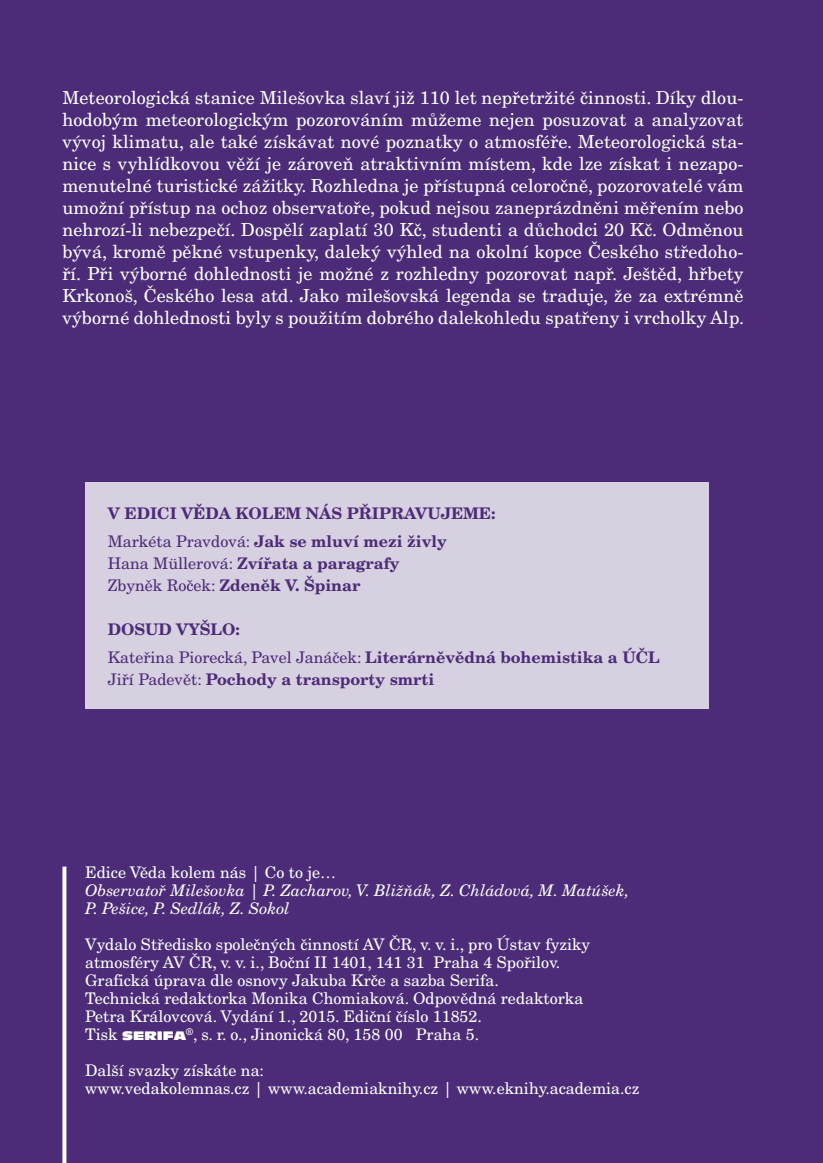
<style>
.page{position:relative;width:823px;height:1163px;background:#fff}
.page>*{position:absolute;margin:0;border:0;box-sizing:border-box;transform-origin:0 0}
.t1{font:18px/22px "New Century Schlbk CE";letter-spacing:.005em;color:#fff;text-align:justify}
.t2{font:16px/18px "New Century Schlbk CE";color:#fff}
.t3{font:700 16px/27.6px "New Century Schlbk CE";color:#4c2b78}
.t4{font:italic 16px/18px "New Century Schlbk CE";color:#fff}
.s1{font-weight:400}
.s2{font-style:normal}
.s3{font-family:"Antique Olive CE Nord";font-size:12px}
</style>
<div class="page">
<img style="left:822px;top:266px;width:1px;height:895px">
<div style="left:0;top:0;width:822px;height:1162px;background:#4c2b78"></div>
<svg style="left:62px;top:866px;width:4px;height:296px"></svg>
<div style="left:85px;top:482px;width:623px;height:227px;background:#d7d0e1"></div>
<p class="t1" style="left:62px;top:86px;width:682px">Meteorologická stanice Milešovka slaví již 110 let nepřetržité činnosti. Díky dlou&shy;hodobým meteorologickým pozorováním můžeme nejen posuzovat a analyzovat vývoj klimatu, ale také získávat nové poznatky o atmosféře. Meteorologická sta&shy;nice s vyhlídkovou věží je zároveň atraktivním místem, kde lze získat i nezapo&shy;menutelné turistické zážitky. Rozhledna je přístupná celoročně, pozorovatelé vám umožní přístup na ochoz observatoře, pokud nejsou zaneprázdněni měřením nebo nehrozí-li nebezpečí. Dospělí zaplatí 30 Kč, studenti a důchodci 20 Kč. Odměnou bývá, kromě pěkné vstupenky, daleký výhled na okolní kopce Českého středoho&shy;ří. Při výborné dohlednosti je možné z rozhledny pozorovat např. Ještěd, hřbety Krkonoš, Českého lesa atd. Jako milešovská legenda se traduje, že za extrémně výborné dohlednosti byly s použitím dobrého dalekohledu spatřeny i vrcholky Alp.</p>
<p class="t3" style="left:108px;top:499px;width:389px">V edici Věda kolem nás připravujeme:<br><span class="s1">Markéta Pravdová:</span> Jak se mluví mezi živly</p>
<p class="t3" style="left:108px;top:552px;width:293px;line-height:22px"><span class="s1">Hana Müllerová:</span> Zvířata a paragrafy<br><span class="s1">Zbyněk Roček:</span> Zdeněk V. Špinar</p>
<p class="t3" style="left:108px;top:615px;width:552px">Dosud vyšlo:<br><span class="s1">Kateřina Piorecká, Pavel Janáček:</span> Literárněvědná bohemistika a ÚČL</p>
<p class="t3" style="left:108px;top:665px;width:328px"><span class="s1">Jiří Padevět:</span> Pochody a transporty smrti</p>
<p class="t4" style="left:85px;top:863px;width:545px"><span class="s2">Edice Věda kolem nás | Co to je…<br></span>Observatoř Milešovka <span class="s2">|</span> P. Zacharov, V. Bližňák, Z. Chládová, M. Matúšek,<br>P. Pešice, P. Sedlák, Z. Sokol</p>
<p class="t2" style="left:85px;top:935px;width:506px">Vydalo Středisko společných činností AV ČR, v. v. i., pro Ústav fyziky atmosféry AV ČR, v. v. i., Boční II 1401, 141 31 Praha 4 Spořilov.<br>Grafická úprava dle osnovy Jakuba Krče a sazba Serifa.<br>Technická redaktorka Monika Chomiaková. Odpovědná redaktorka Petra Královcová. Vydání 1., 2015. Ediční číslo 11852.<br>Tisk <span class="s3">SERIFA</span><sup>®</sup>, s. r. o., Jinonická 80, 158 00 Praha 5.</p>
<p class="t2" style="left:85px;top:1061px;width:555px">Další svazky získáte na:<br>www.vedakolemnas.cz | www.academiaknihy.cz | www.eknihy.academia.cz</p>
</div>
